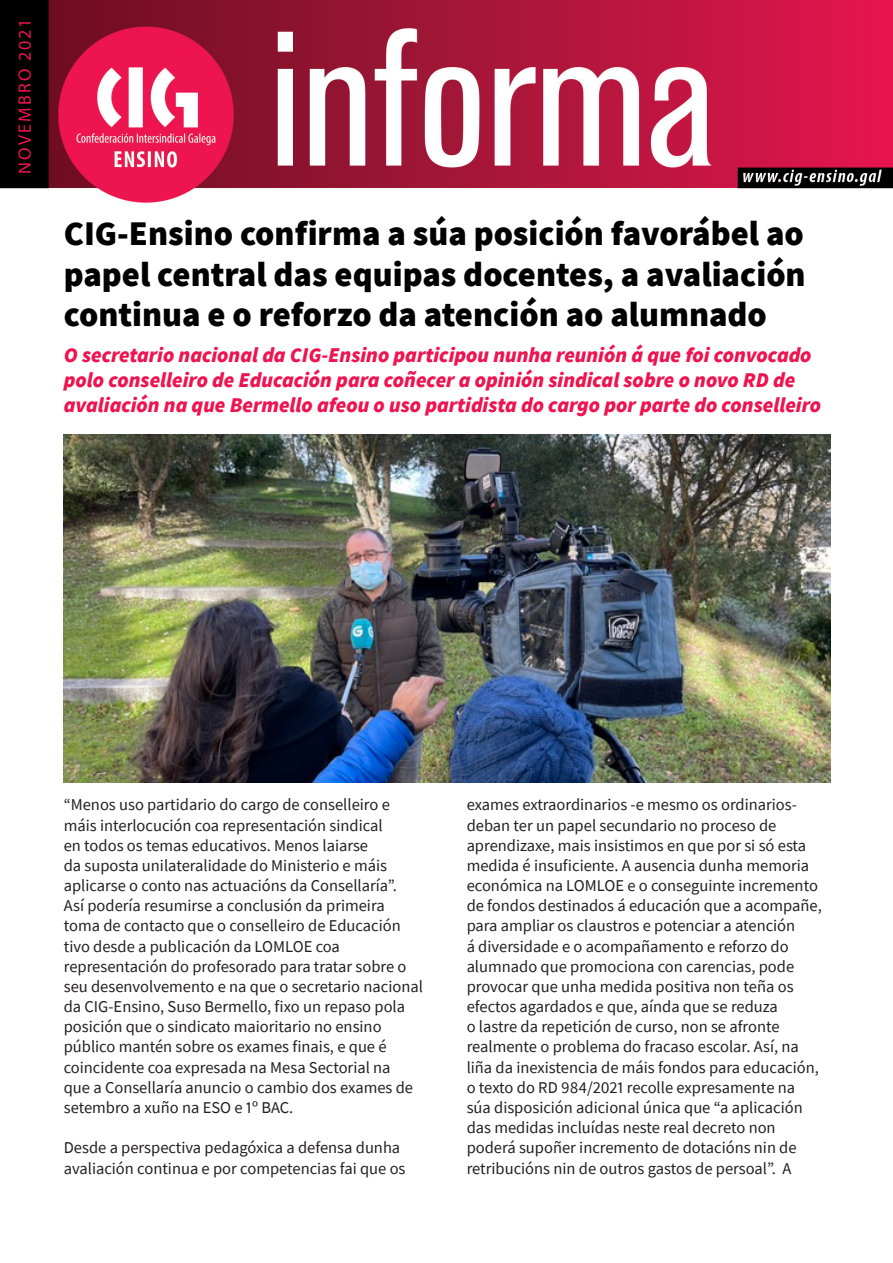
<style>
.page{position:relative;width:893px;height:1263px;background:#fff}
.page>*{position:absolute;margin:0;border:0;box-sizing:border-box;transform-origin:0 0}
.Titular_con_entradin{font:900 34.5px/40.3px "Source Sans Pro";color:#000;text-align:justify}
.Destaque_esquerda{font:italic 900 21px/25.2px "Source Sans Pro";color:#ed1450}
.t1{font:18px "Myriad Pro";letter-spacing:.12em;color:#ed1450}
.t2{font:16.5px/20.1px "Source Sans Pro";color:#231f20}
</style>
<div class="page">
<img style="left:0;top:0;width:893px;height:202px">
<img style="left:64px;top:434px;width:766px;height:348px">
<p class="t1" style="left:14px;top:174px;width:156px;rotate:-90deg">NOVEMBRO 2021</p>
<p class="Titular_con_entradin" style="left:64px;top:213px;width:743px">CIG-Ensino confirma a súa posición favorábel ao papel central das equipas docentes, a avaliación continua e o reforzo da atención ao alumnado</p>
<p class="Destaque_esquerda" style="left:64px;top:342px;width:759px">O secretario nacional da CIG-Ensino participou nunha reunión á que foi convocado polo conselleiro de Educación para coñecer a opinión sindical sobre o novo RD de avaliación na que Bermello afeou o uso partidista do cargo por parte do conselleiro</p>
<p class="t2" style="left:64px;top:795px;width:361px">“Menos uso partidario do cargo de conselleiro e máis interlocución coa representación sindical<br>en todos os temas educativos. Menos laiarse<br>da suposta unilateralidade do Ministerio e máis aplicarse o conto nas actuacións da Consellaría”.<br>Así podería resumirse a conclusión da primeira toma de contacto que o conselleiro de Educación tivo desde a publicación da LOMLOE coa representación do profesorado para tratar sobre o seu desenvolvemento e na que o secretario nacional da CIG-Ensino, Suso Bermello, fixo un repaso pola posición que o sindicato maioritario no ensino público mantén sobre os exames finais, e que é coincidente coa expresada na Mesa Sectorial na<br>que a Consellaría anuncio o cambio dos exames de setembro a xuño na ESO e 1º BAC.</p>
<p class="t2" style="left:64px;top:1138px;width:343px">Desde a perspectiva pedagóxica a defensa dunha avaliación continua e por competencias fai que os</p>
<p class="t2" style="left:467px;top:795px;width:357px">exames extraordinarios -e mesmo os ordinarios&shy;deban ter un papel secundario no proceso de aprendizaxe, mais insistimos en que por si só esta medida é insuficiente. A ausencia dunha memoria económica na LOMLOE e o conseguinte incremento de fondos destinados á educación que a acompañe, para ampliar os claustros e potenciar a atención<br>á diversidade e o acompañamento e reforzo do alumnado que promociona con carencias, pode provocar que unha medida positiva non teña os efectos agardados e que, aínda que se reduza<br>o lastre da repetición de curso, non se afronte realmente o problema do fracaso escolar. Así, na liña da inexistencia de máis fondos para educación, o texto do RD 984/2021 recolle expresamente na súa disposición adicional única que “a aplicación das medidas incluídas neste real decreto non poderá supoñer incremento de dotacións nin de retribucións nin de outros gastos de persoal”. A</p>
</div>
